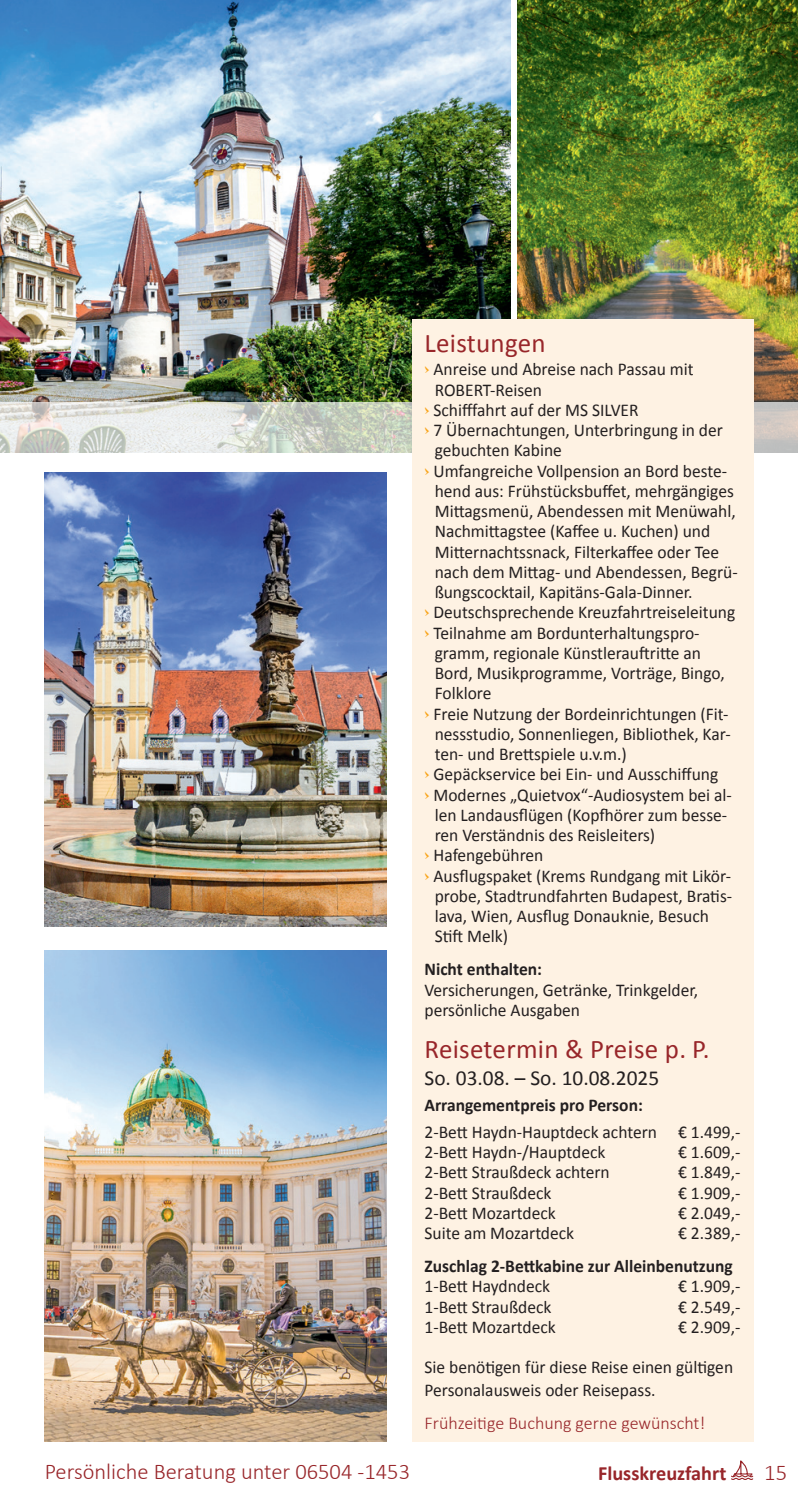
<style>
.page{position:relative;width:798px;height:1499px;background:#fff}
.page>*{position:absolute;margin:0;border:0;box-sizing:border-box;transform-origin:0 0}
._06_Leistungen__Termine__Preise{font:27px "Calibri";letter-spacing:.01em;color:#98262a}
.t1{font:300 22.5px "Calibri";color:#98262a}
._00_Grundtext{font:21.38px "Calibri";color:#231f20}
._00_Grundtext-2{font:700 20.25px "Calibri";color:#98262a}
._04_Leistungen_Text{font:18px/20.2px "Calibri";color:#231f20}
._04_Leistungen_Text-2{font:700 18px "Calibri";color:#231f20}
._00_Grundtext-3{font:300 18px "Calibri";color:#98262a}
._00_Grundtext-4{font:700 18px "Calibri";color:#231f20}
.s1{font-family:"aka Dora";color:#f9a51b}
</style>
<div class="page">
<img style="left:0;top:0;width:510px;height:402px">
<img style="left:517px;top:0;width:280px;height:402px">
<svg style="left:1px;top:402px;width:796px;height:57px"></svg>
<div style="left:411px;top:319px;width:342px;height:710px;background:#fef2e3"></div>
<div style="left:411px;top:1025px;width:342px;height:416px;background:#fef2e3"></div>
<svg style="left:729px;top:1222px;width:25px;height:258px"></svg>
<img style="left:45px;top:472px;width:341px;height:455px">
<img style="left:45px;top:950px;width:341px;height:491px">
<p class="_06_Leistungen__Termine__Preise" style="left:424px;top:326px;width:123px">Leistungen</p>
<p class="_04_Leistungen_Text" style="left:434px;top:359px;width:260px;text-indent:-10px"><span class="s1">›</span> Anreise und Abreise nach Passau mit<br>ROBERT-Reisen</p>
<p class="_04_Leistungen_Text" style="left:424px;top:400px;width:215px"><span class="s1">›</span> Schifffahrt auf der MS SILVER</p>
<p class="_04_Leistungen_Text" style="left:434px;top:420px;width:289px;text-indent:-10px"><span class="s1">›</span> 7 Übernachtungen, Unterbringung in der gebuchten Kabine</p>
<p class="_04_Leistungen_Text" style="left:434px;top:461px;width:304px;text-indent:-10px"><span class="s1">›</span> Umfangreiche Vollpension an Bord beste&shy;hend aus: Frühstücksbuffet, mehrgängiges Mittagsmenü, Abendessen mit Menüwahl, Nachmittagstee (Kaffee u. Kuchen) und Mitternachtssnack, Filterkaffee oder Tee nach dem Mittag- und Abendessen, Begrü&shy;ßungscocktail, Kapitäns-Gala-Dinner.</p>
<p class="_04_Leistungen_Text" style="left:424px;top:602px;width:312px"><span class="s1">›</span> Deutschsprechende Kreuzfahrtreiseleitung</p>
<p class="_04_Leistungen_Text" style="left:434px;top:623px;width:291px;text-indent:-10px"><span class="s1">›</span> Teilnahme am Bordunterhaltungspro&shy;gramm, regionale Künstlerauftritte an<br>Bord, Musikprogramme, Vorträge, Bingo,<br>Folklore</p>
<p class="_04_Leistungen_Text" style="left:434px;top:704px;width:297px;text-indent:-10px"><span class="s1">›</span> Freie Nutzung der Bordeinrichtungen (Fit&shy;nessstudio, Sonnenliegen, Bibliothek, Kar&shy;ten- und Brettspiele u.v.m.)</p>
<p class="_04_Leistungen_Text" style="left:424px;top:764px;width:295px"><span class="s1">›</span> Gepäckservice bei Ein- und Ausschiffung</p>
<p class="_04_Leistungen_Text" style="left:434px;top:785px;width:298px;text-indent:-10px"><span class="s1">›</span> Modernes „Quietvox“-Audiosystem bei al&shy;len Landausflügen (Kopfhörer zum besse&shy;ren Verständnis des Reisleiters)</p>
<p class="_04_Leistungen_Text" style="left:424px;top:845px;width:120px"><span class="s1">›</span> Hafengebühren</p>
<p class="_04_Leistungen_Text" style="left:434px;top:866px;width:299px;text-indent:-10px"><span class="s1">›</span> Ausflugspaket (Krems Rundgang mit Likör&shy;probe, Stadtrundfahrten Budapest, Bratis&shy;lava, Wien, Ausflug Donauknie, Besuch Stift Melk)</p>
<p class="_04_Leistungen_Text-2" style="left:424px;top:958px;width:119px">Nicht enthalten:</p>
<p class="_04_Leistungen_Text" style="left:424px;top:980px;width:275px">Versicherungen, Getränke, Trinkgelder, persönliche Ausgaben</p>
<p class="_06_Leistungen__Termine__Preise" style="left:424px;top:1032px;width:286px">Reisetermin &amp; Preise p. P.</p>
<p class="_00_Grundtext" style="left:424px;top:1064px;width:236px">So. 03.08. – So. 10.08.2025</p>
<p class="_00_Grundtext-4" style="left:424px;top:1094px;width:220px">Arrangementpreis pro Person:</p>
<p class="_04_Leistungen_Text" style="left:424px;top:1122px;width:317px">2-Bett Haydn-Hauptdeck achtern € 1.499,-</p>
<p class="_04_Leistungen_Text" style="left:424px;top:1142px;width:182px">2-Bett Haydn-/Hauptdeck</p>
<p class="_04_Leistungen_Text" style="left:678px;top:1142px;width:64px">€ 1.609,-</p>
<p class="_04_Leistungen_Text" style="left:424px;top:1162px;width:187px">2-Bett Straußdeck achtern</p>
<p class="_04_Leistungen_Text" style="left:678px;top:1162px;width:64px">€ 1.849,-</p>
<p class="_04_Leistungen_Text" style="left:424px;top:1182px;width:128px">2-Bett Straußdeck</p>
<p class="_04_Leistungen_Text" style="left:678px;top:1182px;width:64px">€ 1.909,-</p>
<p class="_04_Leistungen_Text" style="left:424px;top:1203px;width:133px">2-Bett Mozartdeck</p>
<p class="_04_Leistungen_Text" style="left:678px;top:1203px;width:64px">€ 2.049,-</p>
<p class="_04_Leistungen_Text" style="left:424px;top:1223px;width:151px">Suite am Mozartdeck</p>
<p class="_04_Leistungen_Text" style="left:678px;top:1223px;width:64px">€ 2.389,-</p>
<p class="_04_Leistungen_Text-2" style="left:424px;top:1254px;width:310px">Zuschlag 2-Bettkabine zur Alleinbenutzung</p>
<p class="_04_Leistungen_Text" style="left:424px;top:1276px;width:127px">1-Bett Haydndeck</p>
<p class="_04_Leistungen_Text" style="left:678px;top:1276px;width:64px">€ 1.909,-</p>
<p class="_04_Leistungen_Text" style="left:424px;top:1296px;width:128px">1-Bett Straußdeck</p>
<p class="_04_Leistungen_Text" style="left:678px;top:1296px;width:64px">€ 2.549,-</p>
<p class="_04_Leistungen_Text" style="left:424px;top:1317px;width:133px">1-Bett Mozartdeck</p>
<p class="_04_Leistungen_Text" style="left:678px;top:1317px;width:64px">€ 2.909,-</p>
<p class="_04_Leistungen_Text" style="left:424px;top:1356px;width:310px;line-height:22.5px">Sie benötigen für diese Reise einen gültigen<br>Personalausweis oder Reisepass.</p>
<p class="_00_Grundtext-3" style="left:424px;top:1412px;width:282px">Frühzeitige Buchung gerne gewünscht!</p>
<p class="t1" style="left:45px;top:1457px;width:367px">Persönliche Beratung unter 06504 -1453</p>
<p class="_00_Grundtext-2" style="left:598px;top:1460px;width:130px">Flusskreuzfahrt</p>
<p class="t1" style="left:763px;top:1458px;width:25px">15</p>
</div>
